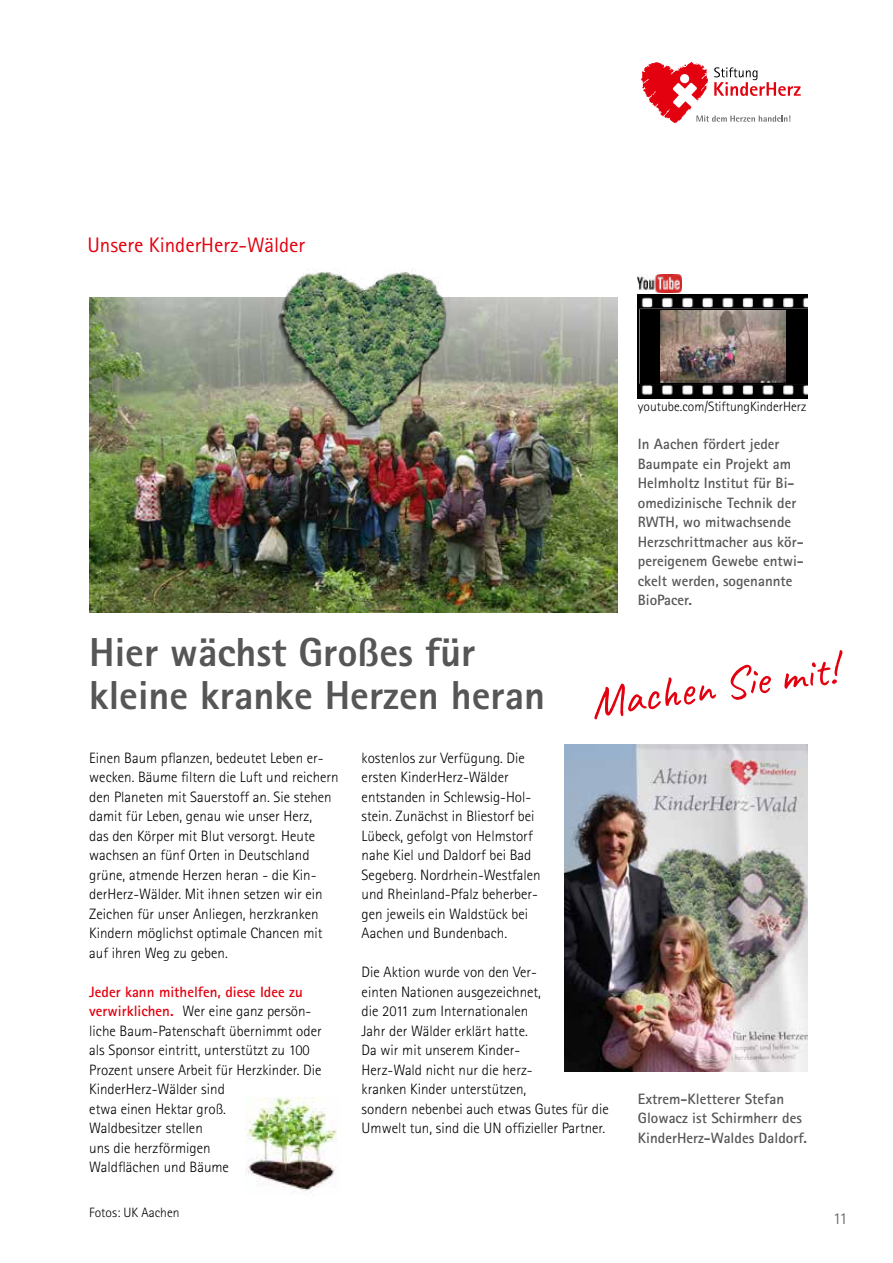
<style>
.page{position:relative;width:893px;height:1263px;background:#fff}
.page>*{position:absolute;margin:0;border:0;box-sizing:border-box;transform-origin:0 0}
.t1{font:45px "Caveat";color:#e3000f}
.t2{font:800 40.5px/43.5px "Rotis Sans Serif Std";color:#565656}
.t3{font:21px "Rotis Sans Serif Std";color:#e3000f}
.t4{font:300 16.5px "Rotis Sans Serif Std";color:#565656}
.t5{font:300 15px/19.5px "Rotis Sans Serif Std";color:#000}
.t6{font:700 15px/19.5px "Rotis Sans Serif Std";color:#565656}
.t7{font:300 13.5px "Rotis Sans Serif Std";color:#000}
.s1{font-weight:700;color:#e3000f}
</style>
<div class="page">
<svg style="left:641px;top:62px;width:160px;height:62px"></svg>
<img style="left:564px;top:744px;width:244px;height:327px">
<img style="left:89px;top:298px;width:528px;height:314px">
<img style="left:279px;top:269px;width:170px;height:170px">
<img style="left:246px;top:1097px;width:91px;height:99px">
<img style="left:638px;top:295px;width:170px;height:103px">
<div style="left:640px;top:309px;width:168px;height:74px;background:#000"></div>
<img style="left:660px;top:311px;width:125px;height:71px">
<img style="left:638px;top:274px;width:44px;height:19px">
<h3 class="t3" style="left:87px;top:232px;width:219px">Unsere KinderHerz-Wälder</h3>
<h2 class="t2" style="left:89px;top:630px;width:457px">Hier wächst Großes für kleine kranke Herzen heran</h2>
<p class="t7" style="left:638px;top:398px;width:170px">youtube.com/StiftungKinderHerz</p>
<p class="t6" style="left:638px;top:434px;width:168px">In Aachen fördert jeder<br>Baumpate ein Projekt am<br>Helmholtz Institut für Bi&shy;omedizinische Technik der<br>RWTH, wo mitwachsende<br>Herzschrittmacher aus kör&shy;pereigenem Gewebe entwi&shy;ckelt werden, sogenannte<br>BioPacer.</p>
<h1 class="t1" style="left:587px;top:675px;width:249px;rotate:-8deg">Machen Sie mit!</h1>
<p class="t5" style="left:89px;top:748px;width:251px">Einen Baum pflanzen, bedeutet Leben er&shy;wecken. Bäume filtern die Luft und reichern den Planeten mit Sauerstoff an. Sie stehen damit für Leben, genau wie unser Herz,<br>das den Körper mit Blut versorgt. Heute wachsen an fünf Orten in Deutschland grüne, atmende Herzen heran - die Kin&shy;derHerz-Wälder. Mit ihnen setzen wir ein Zeichen für unser Anliegen, herzkranken Kindern möglichst optimale Chancen mit auf ihren Weg zu geben.</p>
<p class="t5" style="left:89px;top:982px;width:234px"><span class="s1">Jeder kann mithelfen, diese Idee zu verwirklichen.</span> Wer eine ganz persön&shy;liche Baum-Patenschaft übernimmt oder als Sponsor eintritt, unterstützt zu 100<br>Prozent unsere Arbeit für Herzkinder. Die<br>KinderHerz-Wälder sind<br>etwa einen Hektar groß.<br>Waldbesitzer stellen<br>uns die herzförmigen<br>Waldflächen und Bäume</p>
<p class="t7" style="left:89px;top:1205px;width:92px">Fotos: UK Aachen</p>
<p class="t5" style="left:362px;top:748px;width:181px">kostenlos zur Verfügung. Die ersten KinderHerz-Wälder entstanden in Schlewsig-Hol&shy;stein. Zunächst in Bliestorf bei<br>Lübeck, gefolgt von Helmstorf nahe Kiel und Daldorf bei Bad<br>Segeberg. Nordrhein-Westfalen und Rheinland-Pfalz beherber&shy;gen jeweils ein Waldstück bei<br>Aachen und Bundenbach.</p>
<p class="t5" style="left:362px;top:962px;width:249px">Die Aktion wurde von den Ver-<br>einten Nationen ausgezeichnet,<br>die 2011 zum Internationalen<br>Jahr der Wälder erklärt hatte.<br>Da wir mit unserem Kinder-<br>Herz-Wald nicht nur die herz-<br>kranken Kinder unterstützen,<br>sondern nebenbei auch etwas Gutes für die<br>Umwelt tun, sind die UN offizieller Partner.</p>
<p class="t6" style="left:638px;top:1089px;width:171px">Extrem-Kletterer Stefan<br>Glowacz ist Schirmherr des<br>KinderHerz-Waldes Daldorf.</p>
<p class="t4" style="left:833px;top:1209px;width:16px">11</p>
</div>
